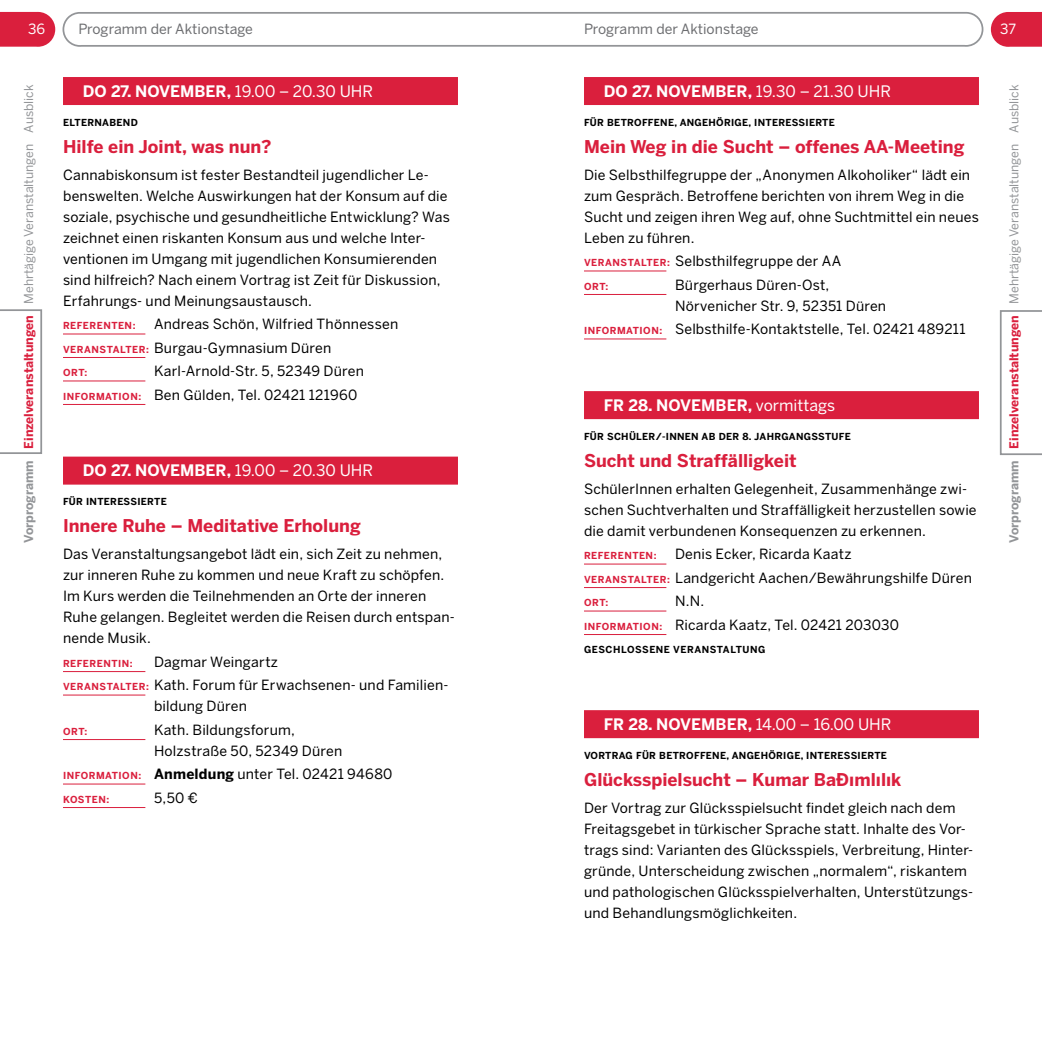
<style>
.page{position:relative;width:1042px;height:1042px;background:#fff}
.page>*{position:absolute;margin:0;border:0;box-sizing:border-box;transform-origin:0 0}
.t1{font:700 17.5px "Benton Sans";color:#da1f3d}
.t2{font:700 15.75px "Benton Sans";color:#fff}
.t3{font:14px/21px "Benton Sans";letter-spacing:.015em;color:#000}
.t4{font:14px "Benton Sans";color:#6d6e71}
.t5{font:14px "Benton Sans";color:#fff}
.t6{font:12.25px "Benton Sans";color:#939598}
.t7{font:700 9.62px "Benton Sans";letter-spacing:.03em;color:#000}
.t8{font:700 9.62px "Benton Sans";letter-spacing:.05em;color:#da1f3d}
.s1{font-weight:700}
.s2{font-weight:700;color:#da1f3d}
.s3{font-weight:400}
.s4{font-weight:700;font-size:9.62px;color:#da1f3d}
</style>
<div class="page">
<svg style="left:0;top:12px;width:55px;height:35px"></svg>
<svg style="left:0;top:309px;width:42px;height:145px"></svg>
<svg style="left:62px;top:13px;width:922px;height:34px"></svg>
<svg style="left:991px;top:12px;width:51px;height:35px"></svg>
<svg style="left:1000px;top:310px;width:42px;height:145px"></svg>
<div style="left:584px;top:77px;width:395px;height:28px;background:#da1f3d"></div>
<hr style="left:584px;top:271px;width:82px;height:1px;background:#da1f3d">
<hr style="left:584px;top:294px;width:82px;height:1px;background:#da1f3d">
<hr style="left:584px;top:339px;width:82px;height:1px;background:#da1f3d">
<div style="left:584px;top:391px;width:395px;height:28px;background:#da1f3d"></div>
<hr style="left:584px;top:564px;width:82px;height:1px;background:#da1f3d">
<hr style="left:584px;top:587px;width:82px;height:1px;background:#da1f3d">
<hr style="left:584px;top:611px;width:82px;height:1px;background:#da1f3d">
<hr style="left:584px;top:634px;width:82px;height:1px;background:#da1f3d">
<div style="left:584px;top:710px;width:395px;height:28px;background:#da1f3d"></div>
<div style="left:63px;top:77px;width:395px;height:28px;background:#da1f3d"></div>
<hr style="left:63px;top:334px;width:82px;height:1px;background:#da1f3d">
<hr style="left:63px;top:357px;width:82px;height:1px;background:#da1f3d">
<hr style="left:63px;top:381px;width:82px;height:1px;background:#da1f3d">
<hr style="left:63px;top:404px;width:82px;height:1px;background:#da1f3d">
<div style="left:63px;top:456px;width:395px;height:28px;background:#da1f3d"></div>
<hr style="left:63px;top:671px;width:82px;height:1px;background:#da1f3d">
<hr style="left:63px;top:695px;width:82px;height:1px;background:#da1f3d">
<hr style="left:63px;top:739px;width:82px;height:1px;background:#da1f3d">
<hr style="left:63px;top:784px;width:82px;height:1px;background:#da1f3d">
<hr style="left:63px;top:807px;width:82px;height:1px;background:#da1f3d">
<p class="t5" style="left:28px;top:21px;width:19px">36</p>
<p class="t4" style="left:78px;top:21px;width:176px">Programm der Aktionstage</p>
<p class="t6" style="left:22px;top:543px;width:460px;rotate:-90deg"><span class="s1">Vorprogramm</span> <span class="s2">Einzelveranstaltungen</span> Mehrtägige Veranstaltungen Ausblick</p>
<p class="t2" style="left:83px;top:82px;width:292px">DO 27. NOVEMBER, <span class="s3">19.00 – 20.30 UHR</span></p>
<p class="t7" style="left:63px;top:116px;width:20px">ELTERN</p>
<p class="t7" style="left:102px;top:116px;width:37px">ABEND</p>
<p class="t1" style="left:63px;top:136px;width:210px">Hilfe ein Joint, was nun?</p>
<p class="t3" style="left:63px;top:164px;width:388px">Cannabiskonsum ist fester Bestandteil jugendlicher Le&shy;benswelten. Welche Auswirkungen hat der Konsum auf die soziale, psychische und gesundheitliche Entwicklung? Was zeichnet einen riskanten Konsum aus und welche Inter&shy;ventionen im Umgang mit jugendlichen Konsumierenden sind hilfreich? Nach einem Vortrag ist Zeit für Diskussion, Erfahrungs- und Meinungsaustausch.</p>
<p class="t8" style="left:63px;top:320px;width:8px">REFERENTEN</p>
<p class="t8" style="left:133px;top:320px;width:4px">:</p>
<p class="t3" style="left:154px;top:313px;width:246px">Andreas Schön, Wilfried Thönnessen</p>
<p class="t8" style="left:63px;top:343px;width:37px">VERANST</p>
<p class="t8" style="left:113px;top:343px;width:21px">ALTER</p>
<p class="t3" style="left:146px;top:337px;width:187px"><span class="s4">:</span> Burgau-Gymnasium Düren</p>
<p class="t8" style="left:63px;top:367px;width:8px">ORT</p>
<p class="t8" style="left:84px;top:367px;width:4px">:</p>
<p class="t3" style="left:154px;top:360px;width:211px">Karl-Arnold-Str. 5, 52349 Düren</p>
<p class="t8" style="left:63px;top:390px;width:8px">INFOR</p>
<p class="t8" style="left:96px;top:390px;width:24px">MATION</p>
<p class="t3" style="left:138px;top:384px;width:220px"><span class="s4">:</span> Ben Gülden, Tel. 02421 121960</p>
<p class="t2" style="left:83px;top:461px;width:292px">DO 27. NOVEMBER, <span class="s3">19.00 – 20.30 UHR</span></p>
<p class="t7" style="left:63px;top:496px;width:8px">FÜR</p>
<p class="t7" style="left:86px;top:496px;width:8px">INTERESSIERTE</p>
<p class="t1" style="left:63px;top:515px;width:299px">I nnere Ruhe – Meditative Erholung</p>
<p class="t3" style="left:63px;top:543px;width:393px">Das Veranstaltungsangebot lädt ein, sich Zeit zu nehmen, zur inneren Ruhe zu kommen und neue Kraft zu schöpfen.<br>Im Kurs werden die Teilnehmenden an Orte der inneren Ruhe gelangen. Begleitet werden die Reisen durch entspan&shy;nende Musik.</p>
<p class="t8" style="left:63px;top:657px;width:8px">REFERENTIN</p>
<p class="t8" style="left:130px;top:657px;width:4px">:</p>
<p class="t3" style="left:154px;top:651px;width:126px">Dagmar Weingartz</p>
<p class="t8" style="left:63px;top:681px;width:37px">VERANST</p>
<p class="t8" style="left:113px;top:681px;width:21px">ALTER</p>
<p class="t3" style="left:154px;top:674px;width:296px;text-indent:-8px"><span class="s4">:</span> Kath. Forum für Erwachsenen- und Familien&shy;bildung Düren</p>
<p class="t8" style="left:63px;top:725px;width:8px">ORT</p>
<p class="t8" style="left:84px;top:725px;width:4px">:</p>
<p class="t3" style="left:154px;top:719px;width:190px">Kath. Bildungsforum,<br>Holzstraße 50, 52349 Düren</p>
<p class="t8" style="left:63px;top:770px;width:8px">INFOR</p>
<p class="t8" style="left:96px;top:770px;width:24px">MATION</p>
<p class="t3" style="left:138px;top:763px;width:256px"><span class="s4">:</span> <span class="s1">Anmeldung</span> unter Tel. 02421 94680</p>
<p class="t8" style="left:63px;top:793px;width:8px">KOSTEN</p>
<p class="t8" style="left:107px;top:793px;width:4px">:</p>
<p class="t3" style="left:154px;top:787px;width:45px">5,50 €</p>
<p class="t4" style="left:584px;top:21px;width:176px">Programm der Aktionstage</p>
<p class="t5" style="left:1000px;top:21px;width:17px">37</p>
<p class="t2" style="left:604px;top:82px;width:289px">DO 27. NOVEMBER, <span class="s3">19.30 – 21.30 UHR</span></p>
<p class="t7" style="left:584px;top:116px;width:8px">FÜR</p>
<p class="t7" style="left:607px;top:116px;width:15px">BETROFFENE</p>
<p class="t7" style="left:674px;top:116px;width:21px">, ANGE</p>
<p class="t7" style="left:708px;top:116px;width:15px">HÖRIGE</p>
<p class="t7" style="left:748px;top:116px;width:13px">, INTERESSIERTE</p>
<p class="t1" style="left:584px;top:136px;width:382px">Mein Weg in die Sucht – offenes AA-Meeting</p>
<p class="t3" style="left:584px;top:164px;width:396px">Die Selbsthilfegruppe der „Anonymen Alkoholiker“ lädt ein zum Gespräch. Betroffene berichten von ihrem Weg in die Sucht und zeigen ihren Weg auf, ohne Suchtmittel ein neues Leben zu führen.</p>
<p class="t8" style="left:584px;top:257px;width:37px">VERANST</p>
<p class="t8" style="left:634px;top:257px;width:21px">ALTER</p>
<p class="t3" style="left:667px;top:250px;width:176px"><span class="s4">:</span> Selbsthilfegruppe der AA</p>
<p class="t8" style="left:584px;top:280px;width:8px">ORT</p>
<p class="t8" style="left:605px;top:280px;width:4px">:</p>
<p class="t3" style="left:675px;top:274px;width:213px">Bürgerhaus Düren-Ost,<br>Nörvenicher Str. 9, 52351 Düren</p>
<p class="t8" style="left:584px;top:325px;width:8px">INFOR</p>
<p class="t8" style="left:617px;top:325px;width:24px">MATION</p>
<p class="t3" style="left:659px;top:318px;width:308px"><span class="s4">:</span> Selbsthilfe-Kontaktstelle, Tel. 02421 489211</p>
<p class="t2" style="left:604px;top:396px;width:233px">FR 28. NOVEMBER, <span class="s3">vormittags</span></p>
<p class="t7" style="left:584px;top:431px;width:8px">FÜR</p>
<p class="t7" style="left:607px;top:431px;width:66px">SCHÜLER/-INNEN</p>
<p class="t7" style="left:701px;top:431px;width:103px">AB DER 8. JAHRGANGSSTUFE</p>
<p class="t1" style="left:584px;top:450px;width:214px">Sucht und Straffälligkeit</p>
<p class="t3" style="left:584px;top:478px;width:394px">SchülerInnen erhalten Gelegenheit, Zusammenhänge zwi&shy;schen Suchtverhalten und Straffälligkeit herzustellen sowie die damit verbundenen Konsequenzen zu erkennen.</p>
<p class="t8" style="left:584px;top:550px;width:8px">REFERENTEN</p>
<p class="t8" style="left:654px;top:550px;width:4px">:</p>
<p class="t3" style="left:675px;top:543px;width:178px">Denis Ecker, Ricarda Kaatz</p>
<p class="t8" style="left:584px;top:573px;width:37px">VERANST</p>
<p class="t8" style="left:634px;top:573px;width:21px">ALTER</p>
<p class="t3" style="left:667px;top:567px;width:306px"><span class="s4">:</span> Landgericht Aachen/Bewährungshilfe Düren</p>
<p class="t8" style="left:584px;top:597px;width:8px">ORT</p>
<p class="t8" style="left:605px;top:597px;width:4px">:</p>
<p class="t3" style="left:675px;top:590px;width:31px">N.N.</p>
<p class="t8" style="left:584px;top:620px;width:8px">INFOR</p>
<p class="t8" style="left:617px;top:620px;width:24px">MATION</p>
<p class="t3" style="left:659px;top:614px;width:241px"><span class="s4">:</span> Ricarda Kaatz, Tel. 02421 203030</p>
<p class="t7" style="left:584px;top:644px;width:8px">GESC</p>
<p class="t7" style="left:613px;top:644px;width:23px">HLOSSENE</p>
<p class="t7" style="left:673px;top:644px;width:37px">VERANST</p>
<p class="t7" style="left:723px;top:644px;width:21px">ALTUNG</p>
<p class="t2" style="left:604px;top:715px;width:289px">FR 28. NOVEMBER, <span class="s3">14.00 – 16.00 UHR</span></p>
<p class="t7" style="left:584px;top:749px;width:15px">VORTR</p>
<p class="t7" style="left:619px;top:749px;width:25px">AG FÜR</p>
<p class="t7" style="left:659px;top:749px;width:15px">BETROFFENE</p>
<p class="t7" style="left:726px;top:749px;width:21px">, ANGE</p>
<p class="t7" style="left:761px;top:749px;width:15px">HÖRIGE</p>
<p class="t7" style="left:801px;top:749px;width:13px">, INTERESSIERTE</p>
<p class="t1" style="left:584px;top:769px;width:319px">Glücksspielsucht – Kumar Bağımlılık</p>
<p class="t3" style="left:584px;top:797px;width:391px">Der Vortrag zur Glücksspielsucht findet gleich nach dem Freitagsgebet in türkischer Sprache statt. Inhalte des Vor&shy;trags sind: Varianten des Glücksspiels, Verbreitung, Hinter&shy;gründe, Unterscheidung zwischen „normalem“, riskantem und pathologischen Glücksspielverhalten, Unterstützungs&shy;und Behandlungsmöglichkeiten.</p>
<p class="t6" style="left:1006px;top:543px;width:460px;rotate:-90deg"><span class="s1">Vorprogramm</span> <span class="s2">Einzelveranstaltungen</span> Mehrtägige Veranstaltungen Ausblick</p>
</div>
